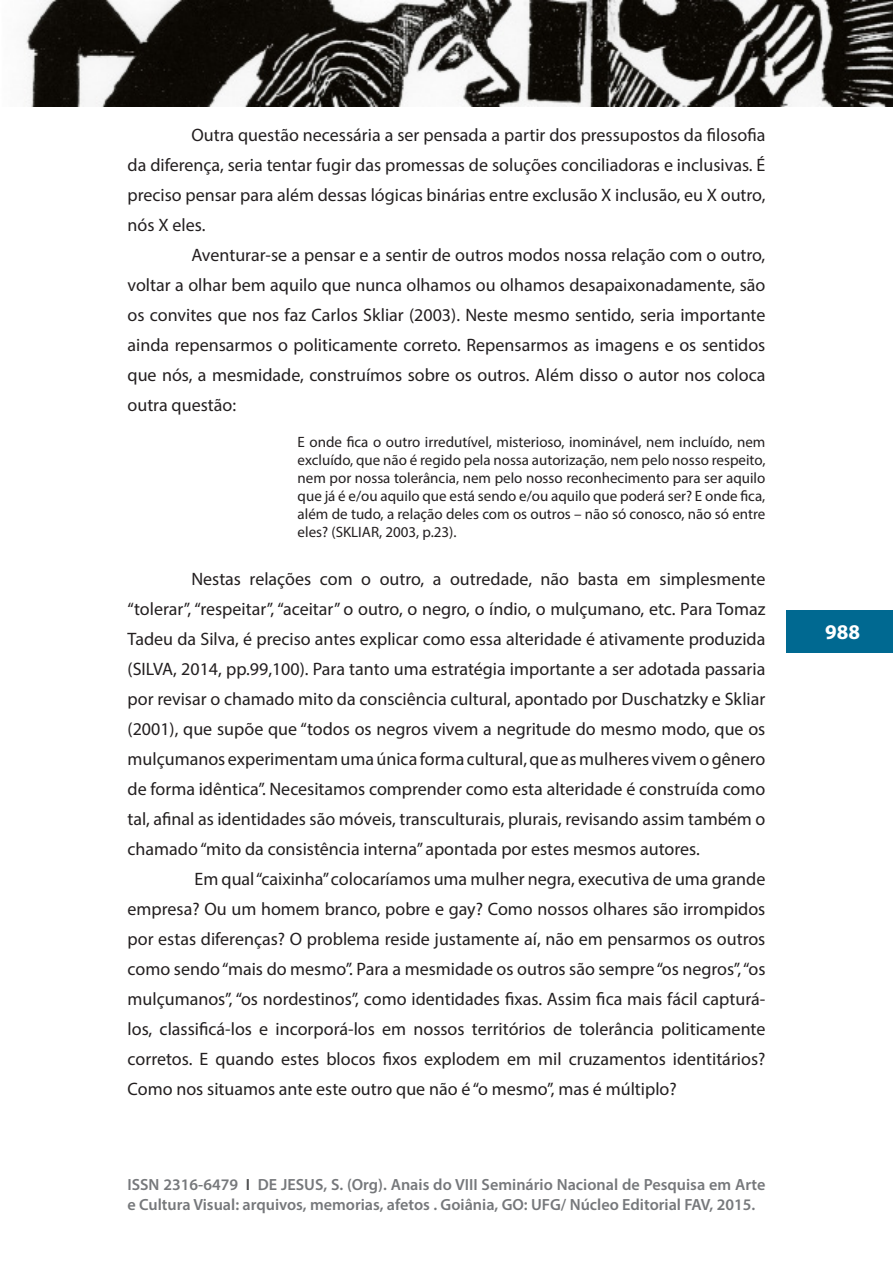
<style>
.page{position:relative;width:893px;height:1263px;background:#fff}
.page>*{position:absolute;margin:0;border:0;box-sizing:border-box;transform-origin:0 0}
.t1{font:700 21px "Myriad Pro";color:#fff}
.Texto_básico{font:18px/30px "Myriad Pro";color:#231f20;text-align:justify}
.t2{font:600 16.2px/19.5px "Myriad Pro";color:#76787b}
.citações{font:15px/18px "Myriad Pro";color:#231f20;text-align:justify}
.s1{color:#4b4c4d}
</style>
<div class="page">
<div style="left:787px;top:610px;width:106px;height:43px;background:#006991"></div>
<img style="left:25px;top:0;width:868px;height:106px">
<p class="Texto_básico" style="left:128px;top:120px;width:639px;text-indent:64px">Outra questão necessária a ser pensada a partir dos pressupostos da filosofia da diferença, seria tentar fugir das promessas de soluções conciliadoras e inclusivas. É preciso pensar para além dessas lógicas binárias entre exclusão X inclusão, eu X outro, nós X eles.</p>
<p class="Texto_básico" style="left:128px;top:240px;width:639px;text-indent:64px">Aventurar-se a pensar e a sentir de outros modos nossa relação com o outro, voltar a olhar bem aquilo que nunca olhamos ou olhamos desapaixonadamente, são os convites que nos faz Carlos Skliar (2003). Neste mesmo sentido, seria importante ainda repensarmos o politicamente correto. Repensarmos as imagens e os sentidos que nós, a mesmidade, construímos sobre os outros. Além disso o autor nos coloca outra questão:</p>
<p class="citações" style="left:298px;top:433px;width:469px">E onde fica o outro irredutível, misterioso, inominável, nem incluído, nem excluído, que não é regido pela nossa autorização, nem pelo nosso respeito, nem por nossa tolerância, nem pelo nosso reconhecimento para ser aquilo que já é e/ou aquilo que está sendo e/ou aquilo que poderá ser? E onde fica, além de tudo, a relação deles com os outros – não só conosco, não só entre eles? (SKLIAR, 2003, p.23).</p>
<p class="Texto_básico" style="left:128px;top:564px;width:639px;text-indent:64px">Nestas relações com o outro, a outredade, não basta em simplesmente “tolerar”, “respeitar”, “aceitar” o outro, o negro, o índio, o mulçumano, etc. Para Tomaz Tadeu da Silva, é preciso antes explicar como essa alteridade é ativamente produzida (SILVA, 2014, pp.99,100). Para tanto uma estratégia importante a ser adotada passaria por revisar o chamado mito da consciência cultural, apontado por Duschatzky e Skliar (2001), que supõe que “todos os negros vivem a negritude do mesmo modo, que os mulçumanos experimentam uma única forma cultural, que as mulheres vivem o gênero de forma idêntica”. Necesitamos comprender como esta alteridade é construída como tal, afinal as identidades são móveis, transculturais, plurais, revisando assim também o chamado “mito da consistência interna” apontada por estes mesmos autores.</p>
<p class="Texto_básico" style="left:128px;top:864px;width:639px;text-indent:67px">Em qual “caixinha” colocaríamos uma mulher negra, executiva de uma grande empresa? Ou um homem branco, pobre e gay? Como nossos olhares são irrompidos por estas diferenças? O problema reside justamente aí, não em pensarmos os outros como sendo “mais do mesmo”. Para a mesmidade os outros são sempre “os negros”, “os mulçumanos”, “os nordestinos”, como identidades fixas. Assim fica mais fácil capturá&shy;los, classificá-los e incorporá-los em nossos territórios de tolerância politicamente corretos. E quando estes blocos fixos explodem em mil cruzamentos identitários?<br>Como nos situamos ante este outro que não é “o mesmo”, mas é múltiplo?</p>
<p class="t2" style="left:128px;top:1174px;width:639px">ISSN 2316-6479 <span class="s1">I</span> DE JESUS, S. (Org). Anais do VIII Seminário Nacional de Pesquisa em Arte e Cultura Visual: arquivos, memorias, afetos . Goiânia, GO: UFG/ Núcleo Editorial FAV, 2015.</p>
<p class="t1" style="left:825px;top:619px;width:36px">988</p>
</div>
